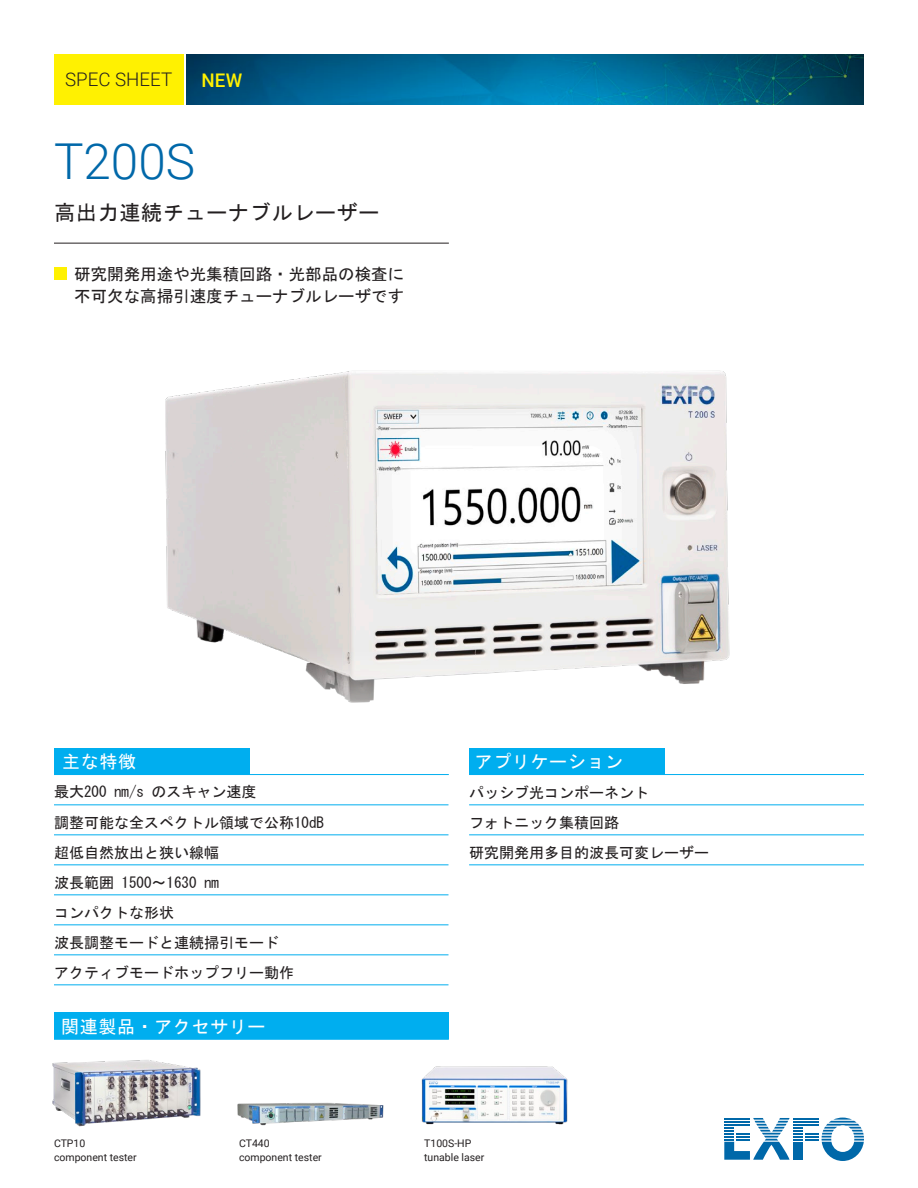
<style>
.page{position:relative;width:918px;height:1188px;background:#fff}
.page>*{position:absolute;margin:0;border:0;box-sizing:border-box;transform-origin:0 0}
.t1{font:300 49.5px "Roboto";color:#0068a9}
.t2{font:21px "MS Gothic";letter-spacing:.035em;color:#231f20}
.t3{font:300 18.75px "Roboto";color:#231f20}
.t4{font:500 18.75px "Roboto";color:#fff101}
.t5{font:18px "MS Gothic";letter-spacing:.035em;color:#fff}
.t6{font:16.5px/22.5px "MS Gothic";color:#231f20}
.t7{font:15px/30.2px "MS Gothic";color:#231f20}
.t8{font:10.5px/13.5px "Roboto";color:#231f20}
</style>
<div class="page">
<img style="left:187px;top:54px;width:677px;height:51px">
<div style="left:54px;top:54px;width:129px;height:51px;background:#fff101"></div>
<svg style="left:724px;top:1118px;width:140px;height:43px"></svg>
<hr style="left:724px;top:1124px;width:26px;height:2px;background:#0068a9">
<img style="left:165px;top:370px;width:565px;height:333px">
<hr style="left:54px;top:805px;width:395px;height:1px;background:#00aeef">
<hr style="left:54px;top:835px;width:395px;height:1px;background:#00aeef">
<hr style="left:54px;top:865px;width:395px;height:1px;background:#00aeef">
<hr style="left:54px;top:895px;width:395px;height:1px;background:#00aeef">
<hr style="left:54px;top:925px;width:395px;height:1px;background:#00aeef">
<hr style="left:54px;top:955px;width:395px;height:1px;background:#00aeef">
<hr style="left:54px;top:985px;width:395px;height:1px;background:#00aeef">
<hr style="left:469px;top:805px;width:395px;height:1px;background:#00aeef">
<hr style="left:469px;top:835px;width:395px;height:1px;background:#00aeef">
<hr style="left:469px;top:865px;width:395px;height:1px;background:#00aeef">
<hr style="left:54px;top:243px;width:395px;height:1px;background:#231f20">
<div style="left:54px;top:267px;width:13px;height:13px;background:#fff101"></div>
<div style="left:469px;top:748px;width:196px;height:27px;background:#00aeef"></div>
<hr style="left:665px;top:774px;width:199px;height:1px;background:#00aeef">
<div style="left:54px;top:748px;width:196px;height:27px;background:#00aeef"></div>
<hr style="left:250px;top:774px;width:199px;height:1px;background:#00aeef">
<div style="left:54px;top:1012px;width:395px;height:27px;background:#00aeef"></div>
<hr style="left:54px;top:1039px;width:395px;height:1px;background:#00aeef">
<img style="left:52px;top:1060px;width:149px;height:67px">
<img style="left:421px;top:1066px;width:147px;height:59px">
<img style="left:237px;top:1102px;width:147px;height:24px">
<p class="t3" style="left:65px;top:67px;width:109px">SPEC SHEET</p>
<p class="t4" style="left:201px;top:67px;width:42px">NEW</p>
<h1 class="t1" style="left:54px;top:127px;width:143px">T200S</h1>
<h2 class="t2" style="left:54px;top:202px;width:327px">高出力連続チューナブルレーザー</h2>
<p class="t6" style="left:74px;top:262px;width:331px">研究開発用途や光集積回路・光部品の検査に不可欠な高掃引速度チューナブルレーザです</p>
<p class="t5" style="left:62px;top:753px;width:75px">主な特徴</p>
<p class="t5" style="left:475px;top:753px;width:150px">アプリケーション</p>
<p class="t7" style="left:54px;top:776px;width:271px">最大200 nm/s のスキャン速度<br>調整可能な全スペクトル領域で公称10dB超低自然放出と狭い線幅<br>波長範囲 1500～1630 nm<br>コンパクトな形状<br>波長調整モードと連続掃引モード<br>アクティブモードホップフリー動作</p>
<p class="t7" style="left:469px;top:777px;width:241px">パッシブ光コンポーネント<br>フォトニック集積回路<br>研究開発用多目的波長可変レーザー</p>
<p class="t5" style="left:61px;top:1018px;width:206px">関連製品・アクセサリー</p>
<p class="t8" style="left:54px;top:1136px;width:84px">CTP10 component tester</p>
<p class="t8" style="left:239px;top:1136px;width:84px">CT440 component tester</p>
<p class="t8" style="left:424px;top:1136px;width:62px">T100S-HP tunable laser</p>
</div>
